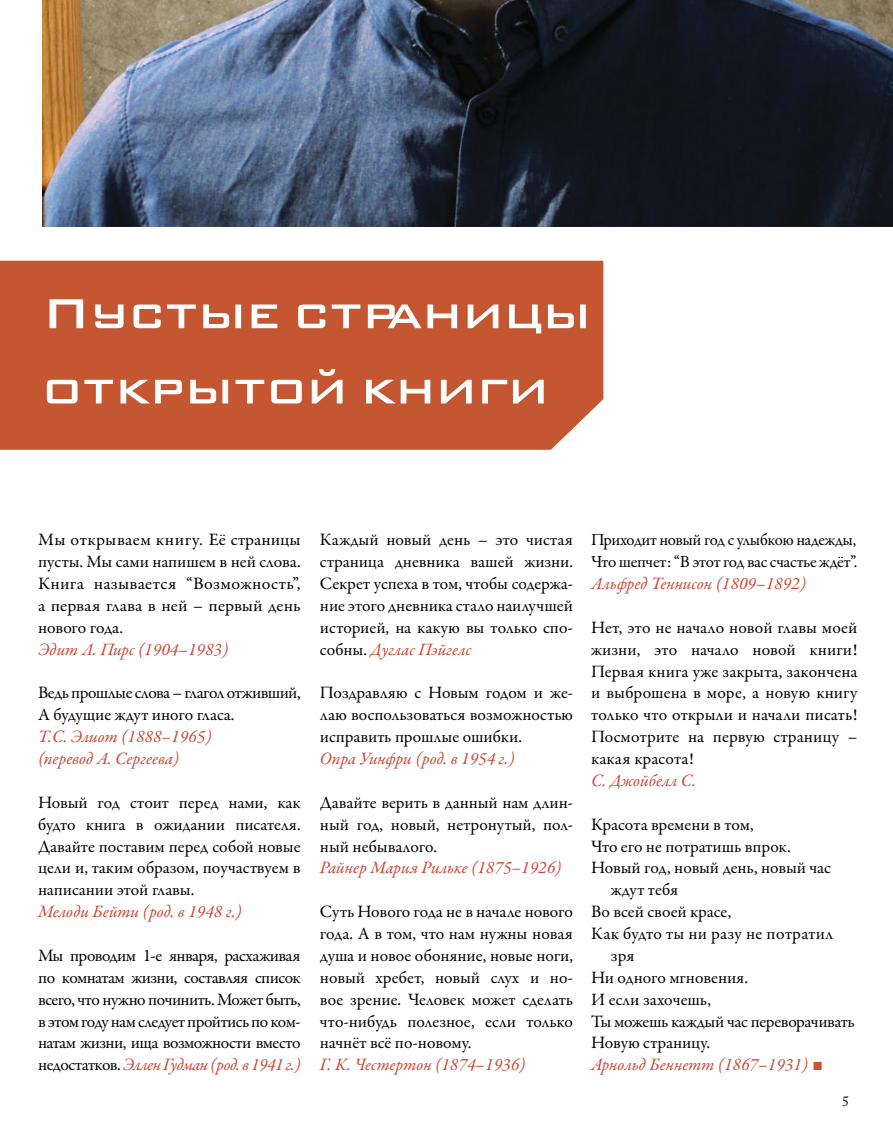
<style>
.page{position:relative;width:893px;height:1141px;background:#fff}
.page>*{position:absolute;margin:0;border:0;box-sizing:border-box;transform-origin:0 0}
.t1{font:500 56px/75.2px "Bank Gothic C Md BT";color:#fff}
.t2{font:17.5px/21.9px "Garamond Premr Pro";color:#000;text-align:justify}
.t3{font:italic 17.5px/21.9px "Garamond Premr Pro";color:#ca4432}
.t4{font:17.5px/21.9px "Garamond Premr Pro";letter-spacing:-.03em;color:#000}
.t5{font:17.5px "Garamond Premr Pro";letter-spacing:-.025em;color:#000}
.t6{font:17.5px "Garamond Premr Pro";letter-spacing:.02em;color:#000}
.t7{font:17.15px/21.9px "Garamond Premr Pro";letter-spacing:-.02em;color:#000}
.t8{font:14px "Adobe Caslon Pro";color:#000}
.s1{font-style:italic;color:#ca4432}
.s2{font-family:"Arial";font-style:normal;color:#c45632}
</style>
<div class="page">
<img style="left:42px;top:0;width:851px;height:227px">
<div style="left:0;top:261px;width:603px;height:189px;background:#c45632"></div>
<h1 class="t1" style="left:42px;top:276px;width:550px">Пустые страницы открытой книги</h1>
<p class="t2" style="left:38px;top:529px;width:264px">Мы открываем книгу. Её страницы пусты. Мы сами напишем в ней слова.<br>Книга называется “Возможность”, а первая глава в ней – первый день нового года.</p>
<p class="t3" style="left:38px;top:639px;width:192px">Эдит Л. Пирс (1904–1983)</p>
<p class="t4" style="left:38px;top:682px;width:264px">Ведь прошлые слова – глагол отживший,<br>А будущие ждут иного гласа.</p>
<p class="t3" style="left:38px;top:727px;width:175px">Т.С. Элиот (1888–1965) (перевод А. Сергеева)</p>
<p class="t2" style="left:38px;top:792px;width:264px">Новый год стоит перед нами, как будто книга в ожидании писателя.<br>Давайте поставим перед собой новые цели и, таким образом, поучаствуем в написании этой главы.</p>
<p class="t3" style="left:38px;top:902px;width:205px">Мелоди Бейти (род. в 1948 г.)</p>
<p class="t2" style="left:38px;top:945px;width:264px">Мы проводим 1-е января, расхаживая по комнатам жизни, составляя список всего, что нужно починить. Может быть, в этом году нам следует пройтись по ком&shy;натам жизни, ища возможности вместо недостатков. <span class="s1">Эллен Гудман (род. в 1941 г.)</span></p>
<p class="t2" style="left:320px;top:529px;width:255px">Каждый новый день – это чистая страница дневника вашей жизни.<br>Секрет успеха в том, чтобы содержа&shy;ние этого дневника стало наилучшей историей, на какую вы только спо&shy;собны. <span class="s1">Дуглас Пэйгелс</span></p>
<p class="t2" style="left:320px;top:682px;width:254px">Поздравляю с Новым годом и же&shy;лаю воспользоваться возможностью исправить прошлые ошибки.</p>
<p class="t3" style="left:320px;top:749px;width:196px">Опра Уинфри (род. в 1954 г.)</p>
<p class="t2" style="left:320px;top:792px;width:255px">Давайте верить в данный нам длин&shy;ный год, новый, нетронутый, пол&shy;ный небывалого.</p>
<p class="t3" style="left:320px;top:858px;width:243px">Райнер Мария Рильке (1875–1926)</p>
<p class="t2" style="left:320px;top:901px;width:255px">Суть Нового года не в начале нового года. А в том, что нам нужны новая душа и новое обоняние, новые ноги, новый хребет, новый слух и но&shy;вое зрение. Человек может сделать что-нибудь полезное, если только начнёт всё по-новому.</p>
<p class="t3" style="left:320px;top:1055px;width:207px">Г. K. Честертон (1874–1936)</p>
<p class="t7" style="left:591px;top:529px;width:268px">Приходит новый год с улыбкою надежды,<br>Что шепчет: “В этот год вас счастье ждёт”.</p>
<p class="t3" style="left:591px;top:574px;width:216px">Альфред Теннисон (1809–1892)</p>
<p class="t2" style="left:591px;top:617px;width:268px">Нет, это не начало новой главы моей жизни, это начало новой книги!<br>Первая книга уже закрыта, закончена и выброшена в море, а новую книгу только что открыли и начали писать!<br>Посмотрите на первую страницу – какая красота!</p>
<p class="t3" style="left:591px;top:770px;width:107px">С. Джойбелл С.</p>
<p class="t2" style="left:591px;top:814px;width:164px">Красота времени в том,</p>
<p class="t2" style="left:591px;top:836px;width:201px">Что его не потратишь впрок.</p>
<p class="t2" style="left:591px;top:857px;width:241px">Новый год, новый день, новый час</p>
<p class="t2" style="left:611px;top:879px;width:69px">ждут тебя</p>
<p class="t2" style="left:591px;top:901px;width:142px">Во всей своей красе,</p>
<p class="t6" style="left:591px;top:923px;width:244px">Как будто ты ни разу не потратил</p>
<p class="t2" style="left:611px;top:945px;width:25px">зря</p>
<p class="t2" style="left:591px;top:967px;width:158px">Ни одного мгновения.</p>
<p class="t2" style="left:591px;top:989px;width:121px">И если захочешь,</p>
<p class="t5" style="left:591px;top:1010px;width:265px">Ты можешь каждый час переворачивать</p>
<p class="t2" style="left:591px;top:1032px;width:120px">Новую страницу.</p>
<p class="t3" style="left:591px;top:1055px;width:233px">Арнольд Беннетт (1867–1931) <span class="s2">■</span></p>
<p class="t8" style="left:842px;top:1093px;width:8px">5</p>
</div>
